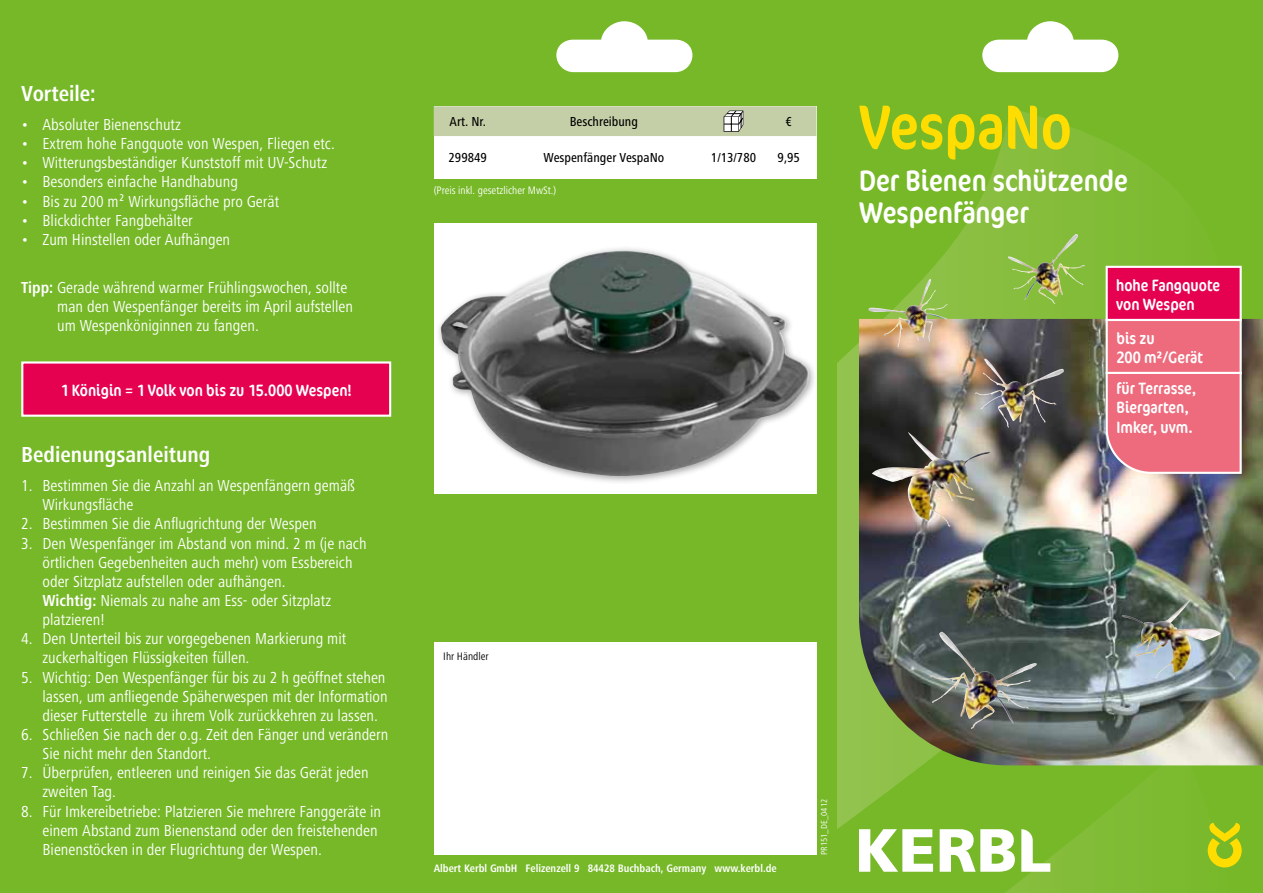
<style>
.page{position:relative;width:1263px;height:893px;background:#76b828}
.page>*{position:absolute;margin:0;border:0;box-sizing:border-box;transform-origin:0 0}
.t1{font:condensed 63px "Cocon Offc Pro";color:#fd0}
.t2{font:condensed 30px/32px "Cocon Offc Pro";color:#fff}
.t3{font:700 condensed 22.5px "Frutiger Next LTW1 G";color:#fff}
.t4{font:condensed 16.5px/19.2px "Frutiger Next LTW1 G";color:#fff}
.t5{font:condensed 16.5px/19.2px "Cocon Offc Pro";color:#fff}
.t6{font:500 condensed 13.5px "Frutiger Next LTW1 G";color:#000}
.t7{font:700 condensed 11.25px "Frutiger Next LTW1 G";color:#fff}
.t8{font:condensed 11.25px "Frutiger Next LTW1 G";color:#fff}
.t9{font:condensed 11.25px "Frutiger Next LTW1 G";color:#000}
.t10{font:condensed 9px "Frutiger Next LTW1 G";color:#fff}
.s1{font-weight:700}
</style>
<div class="page">
<svg style="left:838px;top:108px;width:411px;height:785px"></svg>
<svg style="left:1208px;top:823px;width:34px;height:44px"></svg>
<svg style="left:859px;top:829px;width:74px;height:43px"></svg>
<svg style="left:940px;top:829px;width:75px;height:43px"></svg>
<svg style="left:1021px;top:829px;width:29px;height:43px"></svg>
<div style="left:434px;top:642px;width:382px;height:213px;background:#fff"></div>
<div style="left:434px;top:106px;width:382px;height:73px;background:#fff"></div>
<div style="left:434px;top:106px;width:382px;height:30px;background:#c4cfa7"></div>
<div style="left:21px;top:361px;width:370px;height:56px;background:#e50050;border:2px solid #fff"></div>
<div style="left:434px;top:223px;width:382px;height:270px;background:#fff"></div>
<img style="left:859px;top:319px;width:404px;height:446px">
<img style="left:1122px;top:600px;width:67px;height:51px">
<img style="left:872px;top:434px;width:79px;height:92px">
<img style="left:929px;top:632px;width:46px;height:71px">
<img style="left:868px;top:279px;width:62px;height:57px">
<img style="left:1008px;top:235px;width:66px;height:39px">
<img style="left:983px;top:359px;width:22px;height:33px">
<div style="left:435px;top:245px;width:382px;height:240px;background:#fff"></div>
<img style="left:441px;top:251px;width:368px;height:228px">
<div style="left:1106px;top:266px;width:136px;height:55px;background:#e50050;border:2px solid #fff"></div>
<div style="left:1106px;top:319px;width:136px;height:55px;background:#ed6b7d;border:2px solid #fff"></div>
<svg style="left:1104px;top:371px;width:139px;height:104px;background:#e67586"></svg>
<svg style="left:982px;top:21px;width:136px;height:51px"></svg>
<svg style="left:556px;top:21px;width:136px;height:51px"></svg>
<h3 class="t3" style="left:21px;top:81px;width:76px">Vorteile:</h3>
<p class="t4" style="left:21px;top:115px;width:161px">• Absoluter Bienenschutz</p>
<p class="t4" style="left:21px;top:134px;width:315px">• Extrem hohe Fangquote von Wespen, Fliegen etc.</p>
<p class="t4" style="left:21px;top:153px;width:307px">• Witterungsbeständiger Kunststoff mit UV-Schutz</p>
<p class="t4" style="left:21px;top:172px;width:218px">• Besonders einfache Handhabung</p>
<p class="t4" style="left:21px;top:191px;width:259px">• Bis zu 200 m² Wirkungsfläche pro Gerät</p>
<p class="t4" style="left:21px;top:211px;width:173px">• Blickdichter Fangbehälter</p>
<p class="t4" style="left:21px;top:230px;width:210px">• Zum Hinstellen oder Aufhängen</p>
<p class="t4" style="left:57px;top:278px;width:297px;text-indent:-36px"><span class="s1">Tipp:</span> Gerade während warmer Frühlingswochen, sollte man den Wespenfänger bereits im April aufstellen um Wespenköniginnen zu fangen.</p>
<p class="t5" style="left:61px;top:380px;width:293px">1 Königin = 1 Volk von bis zu 15.000 Wespen!</p>
<h3 class="t3" style="left:21px;top:442px;width:191px">Bedienungsanleitung</h3>
<p class="t4" style="left:43px;top:476px;width:314px;text-indent:-21px">1. Bestimmen Sie die Anzahl an Wespenfängern gemäß<br>Wirkungsfläche</p>
<p class="t4" style="left:21px;top:514px;width:297px">2. Bestimmen Sie die Anflugrichtung der Wespen</p>
<p class="t4" style="left:43px;top:533px;width:326px;text-indent:-21px">3. Den Wespenfänger im Abstand von mind. 2 m (je nach örtlichen Gegebenheiten auch mehr) vom Essbereich oder Sitzplatz aufstellen oder aufhängen.<br><span class="s1">Wichtig:</span> Niemals zu nahe am Ess- oder Sitzplatz platzieren!</p>
<p class="t4" style="left:43px;top:629px;width:305px;text-indent:-21px">4. Den Unterteil bis zur vorgegebenen Markierung mit zuckerhaltigen Flüssigkeiten füllen.</p>
<p class="t4" style="left:43px;top:667px;width:347px;text-indent:-21px">5. Wichtig: Den Wespenfänger für bis zu 2 h geöffnet stehen lassen, um anfliegende Späherwespen mit der Information dieser Futterstelle zu ihrem Volk zurückkehren zu lassen.</p>
<p class="t4" style="left:43px;top:725px;width:347px;text-indent:-21px">6. Schließen Sie nach der o.g. Zeit den Fänger und verändern<br>Sie nicht mehr den Standort.</p>
<p class="t4" style="left:43px;top:763px;width:328px;text-indent:-21px">7. Überprüfen, entleeren und reinigen Sie das Gerät jeden zweiten Tag.</p>
<p class="t4" style="left:43px;top:801px;width:340px;text-indent:-21px">8. Für Imkereibetriebe: Platzieren Sie mehrere Fanggeräte in einem Abstand zum Bienenstand oder den freistehenden<br>Bienenstöcken in der Flugrichtung der Wespen.</p>
<p class="t6" style="left:450px;top:114px;width:38px">Art. Nr.</p>
<p class="t6" style="left:570px;top:114px;width:70px">Beschreibung</p>
<p class="t6" style="left:786px;top:114px;width:8px">€</p>
<p class="t6" style="left:448px;top:150px;width:40px">299849</p>
<p class="t6" style="left:543px;top:150px;width:122px">Wespenfänger VespaNo</p>
<p class="t6" style="left:711px;top:150px;width:47px">1/13/780</p>
<p class="t6" style="left:778px;top:150px;width:24px">9,95</p>
<p class="t8" style="left:434px;top:184px;width:124px">(Preis inkl. gesetzlicher MwSt.)</p>
<h1 class="t1" style="left:859px;top:84px;width:214px">VespaNo</h1>
<h2 class="t2" style="left:859px;top:164px;width:270px">Der Bienen schützende<br>Wespenfänger</h2>
<p class="t5" style="left:1116px;top:275px;width:105px">hohe Fangquote von Wespen</p>
<p class="t5" style="left:1116px;top:328px;width:88px">bis zu<br>200 m²/Gerät</p>
<p class="t5" style="left:1116px;top:379px;width:81px">für Terrasse,<br>Biergarten,<br>Imker, uvm.</p>
<p class="t9" style="left:443px;top:650px;width:47px">Ihr Händler</p>
<p class="t7" style="left:434px;top:861px;width:344px">Albert Kerbl GmbH Felizenzell 9 84428 Buchbach, Germany www.kerbl.de</p>
<p class="t10" style="left:819px;top:855px;width:57px;rotate:-90deg">PR151_DE_0412</p>
</div>
